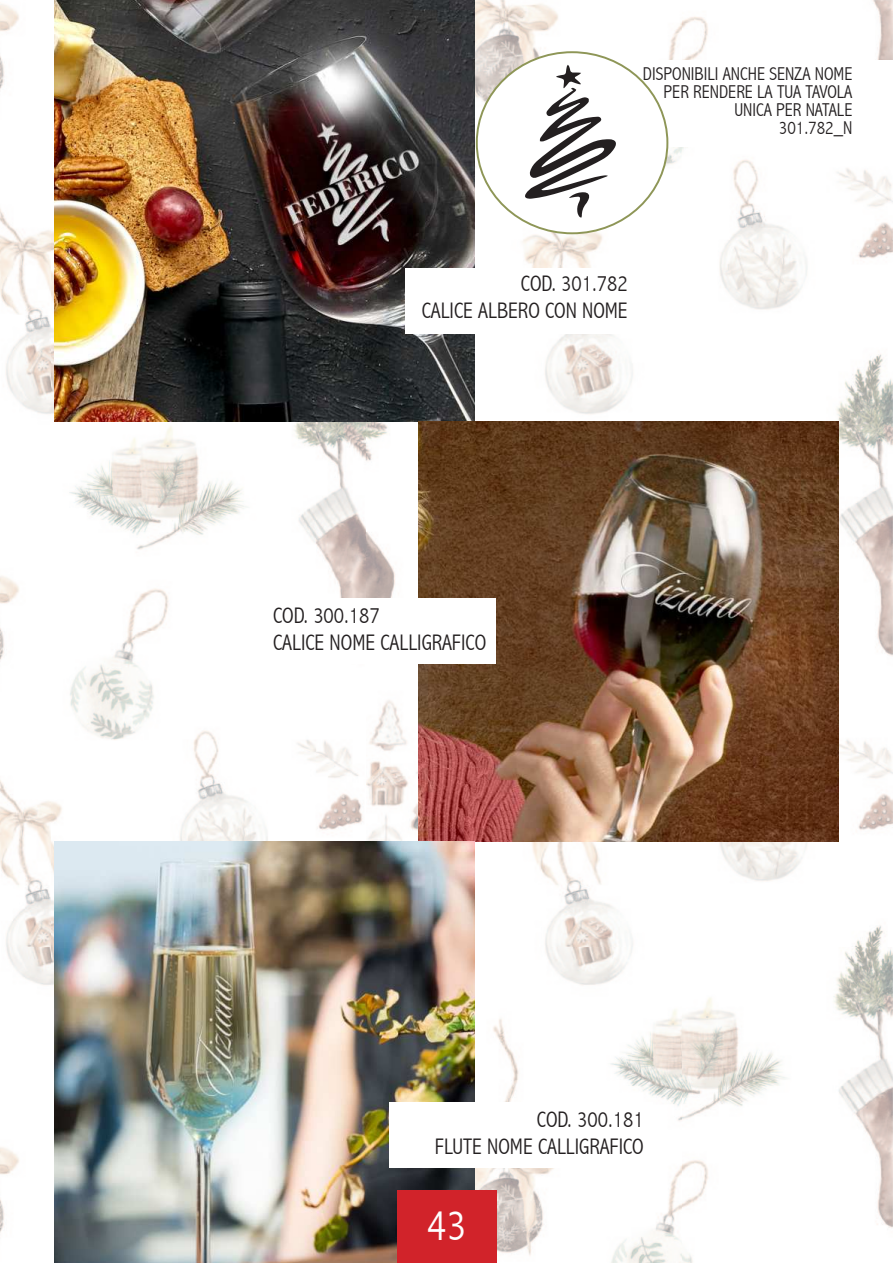
<style>
.page{position:relative;width:893px;height:1263px;background:#fff}
.page>*{position:absolute;margin:0;border:0;box-sizing:border-box;transform-origin:0 0}
.t1{font:300 condensed 43.5px "Abadi";color:#fff}
.t2{font:300 condensed 22.5px/27px "Abadi";color:#231f20;text-align:right}
.t3{font:300 condensed 18.6px/18px "Abadi";color:#231f20;text-align:right}
</style>
<div class="page">
<img style="left:0;top:1px;width:893px;height:1262px">
<div style="left:572px;top:60px;width:321px;height:87px;background:#fff"></div>
<div style="left:477px;top:52px;width:190px;height:181px;background:#fff;border-radius:50%"></div>
<img style="left:54px;top:0;width:421px;height:421px">
<img style="left:418px;top:421px;width:421px;height:421px">
<img style="left:54px;top:842px;width:421px;height:421px">
<div style="left:405px;top:268px;width:248px;height:65px;background:#fff"></div>
<div style="left:389px;top:1102px;width:264px;height:65px;background:#fff"></div>
<div style="left:249px;top:598px;width:247px;height:65px;background:#fff"></div>
<svg style="left:524px;top:65px;width:92px;height:153px"></svg>
<div style="left:397px;top:1191px;width:99px;height:72px;background:#d1232a"></div>
<p class="t3" style="left:643px;top:67px;width:211px">DISPONIBILI ANCHE SENZA NOME<br>PER RENDERE LA TUA TAVOLA<br>UNICA PER NATALE<br>301.782_N</p>
<p class="t2" style="left:422px;top:273px;width:208px">COD. 301.782<br>CALICE ALBERO CON NOME</p>
<p class="t2" style="left:273px;top:604px;width:215px;text-align:left">COD. 300.187<br>CALICE NOME CALLIGRAFICO</p>
<p class="t2" style="left:435px;top:1108px;width:210px">COD. 300.181<br>FLUTE NOME CALLIGRAFICO</p>
<h1 class="t1" style="left:427px;top:1210px;width:41px">43</h1>
</div>
